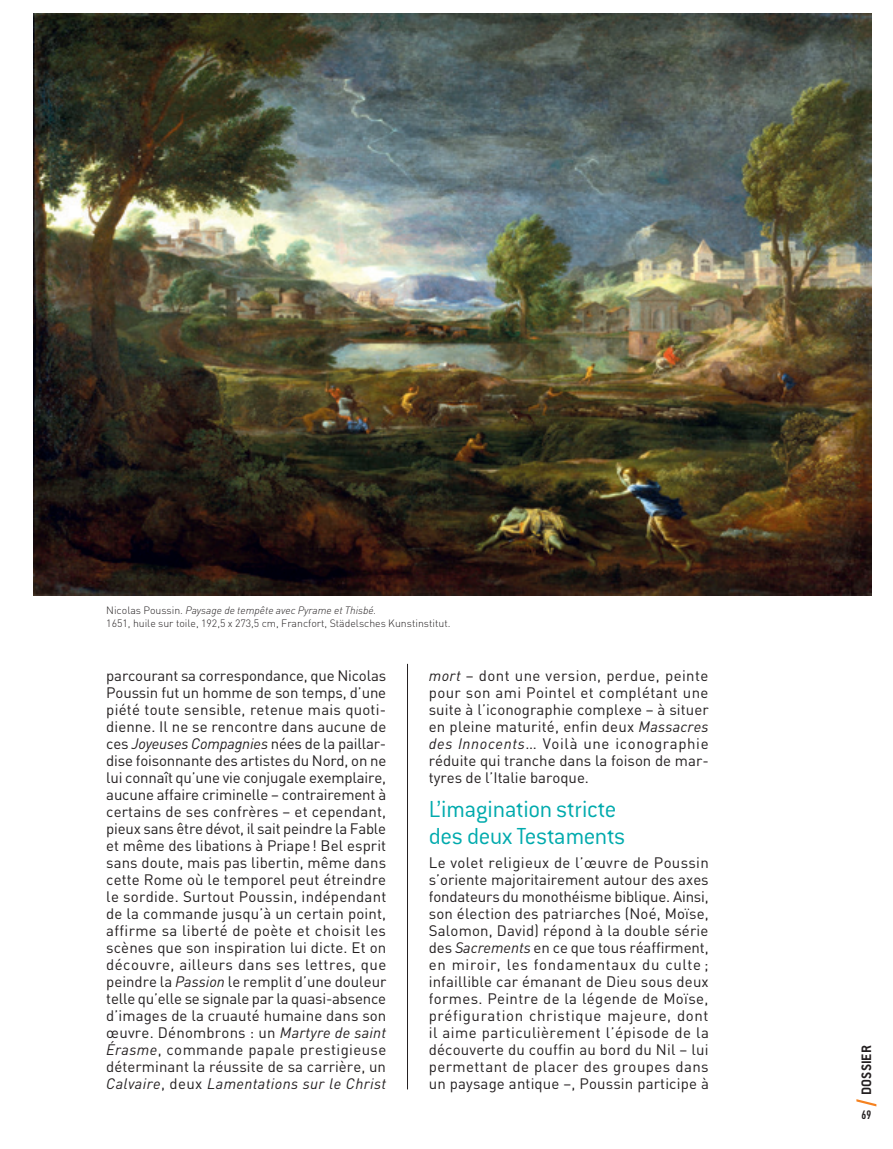
<style>
.page{position:relative;width:893px;height:1149px;background:#fff}
.page>*{position:absolute;margin:0;border:0;box-sizing:border-box;transform-origin:0 0}
.t1{font:300 25.5px/27px "Conduit ITC";letter-spacing:-.015em;color:#00aaad}
.t2{font:15px/17px "DIN";letter-spacing:.005em;color:#231f20;text-align:justify}
.t3{font:700 15px "Conduit ITC";color:#231f20}
.t4{font:700 12px "DIN Cond";color:#231f20}
.t5{font:300 10.5px/12.6px "DIN";color:#231f20}
.s1{font-style:italic}
</style>
<div class="page">
<svg style="left:856px;top:1099px;width:20px;height:7px"></svg>
<hr style="left:407px;top:663px;width:1px;height:426px;background:#231f20">
<img style="left:34px;top:14px;width:838px;height:581px">
<p class="t5" style="left:106px;top:603px;width:346px">Nicolas Poussin. <span class="s1">Paysage de tempête avec Pyrame et Thisbé.<br></span>1651, huile sur toile, 192,5 x 273,5 cm, Francfort, Städelsches Kunstinstitut.</p>
<p class="t2" style="left:106px;top:666px;width:282px">parcourant sa correspondance, que Nicolas Poussin fut un homme de son temps, d’une piété toute sensible, retenue mais quoti&shy;dienne. Il ne se rencontre dans aucune de ces <span class="s1">Joyeuses Compagnies</span> nées de la paillar&shy;dise foisonnante des artistes du Nord, on ne lui connaît qu’une vie conjugale exemplaire, aucune affaire criminelle – contrairement à certains de ses confrères – et cependant, pieux sans être dévot, il sait peindre la Fable et même des libations à Priape! Bel esprit sans doute, mais pas libertin, même dans cette Rome où le temporel peut étreindre le sordide. Surtout Poussin, indépendant de la commande jusqu’à un certain point, affirme sa liberté de poète et choisit les scènes que son inspiration lui dicte. Et on découvre, ailleurs dans ses lettres, que peindre la <span class="s1">Passion</span> le remplit d’une douleur telle qu’elle se signale par la quasi-absence d’images de la cruauté humaine dans son œuvre. Dénombrons : un <span class="s1">Martyre de saint Érasme</span>, commande papale prestigieuse déterminant la réussite de sa carrière, un <span class="s1">Calvaire</span>, deux <span class="s1">Lamentations sur le Christ</span></p>
<p class="t2" style="left:429px;top:666px;width:281px"><span class="s1">mort</span> – dont une version, perdue, peinte pour son ami Pointel et complétant une suite à l’iconographie complexe – à situer en pleine maturité, enfin deux <span class="s1">Massacres des Innocents</span>… Voilà une iconographie réduite qui tranche dans la foison de mar&shy;tyres de l’Italie baroque.</p>
<h1 class="t1" style="left:429px;top:794px;width:198px">L’imagination stricte des deux Testaments</h1>
<p class="t2" style="left:429px;top:853px;width:282px">Le volet religieux de l’œuvre de Poussin s’oriente majoritairement autour des axes fondateurs du monothéisme biblique. Ainsi, son élection des patriarches (Noé, Moïse, Salomon, David) répond à la double série des <span class="s1">Sacrements</span> en ce que tous réaffirment, en miroir, les fondamentaux du culte ; infaillible car émanant de Dieu sous deux formes. Peintre de la légende de Moïse, préfiguration christique majeure, dont il aime particulièrement l’épisode de la découverte du couffin au bord du Nil – lui permettant de placer des groupes dans un paysage antique –, Poussin participe à</p>
<p class="t3" style="left:857px;top:1094px;width:47px;rotate:-90deg">Dossier</p>
<p class="t4" style="left:862px;top:1107px;width:11px">69</p>
</div>
